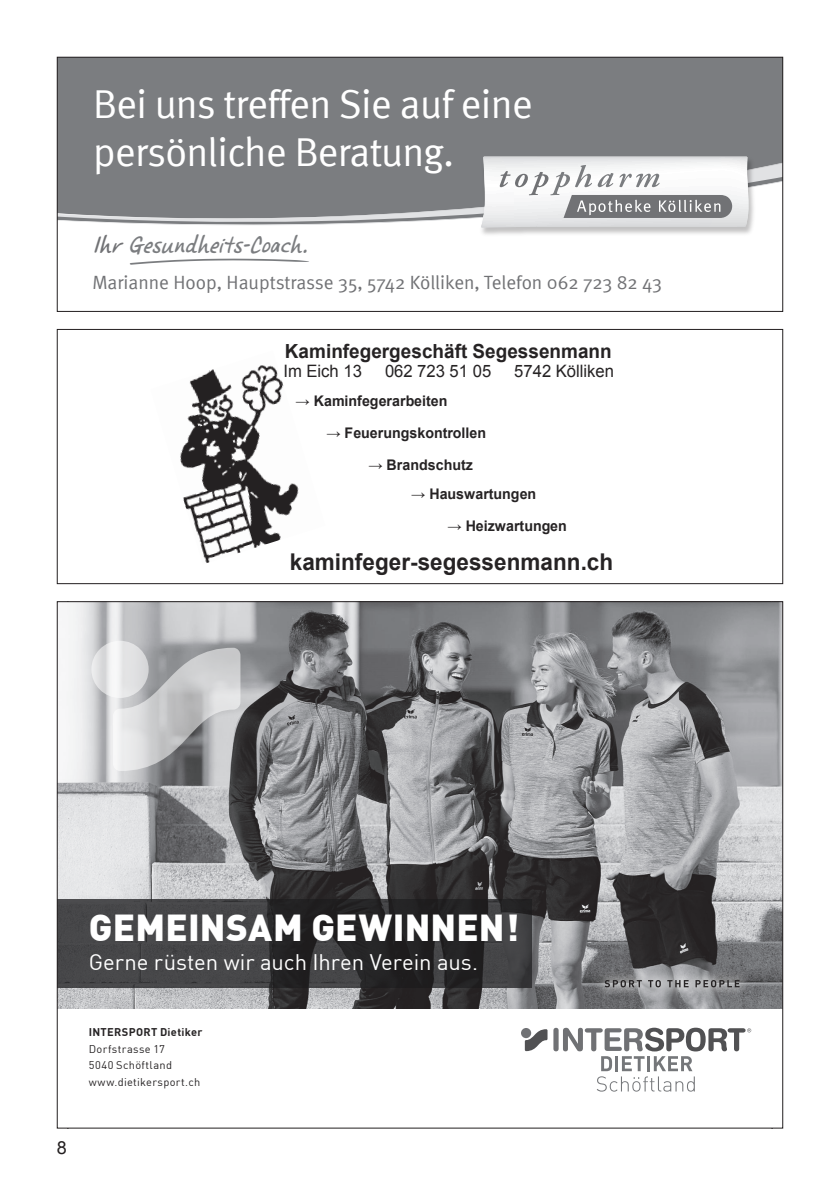
<style>
.page{position:relative;width:840px;height:1191px;background:#fff}
.page>*{position:absolute;margin:0;border:0;box-sizing:border-box;transform-origin:0 0}
.t1{font:40.2px/48.4px "Meta Normal";letter-spacing:-.015em;color:#fff}
.t2{font:900 36.8px "FFDIN Profor IIC";letter-spacing:.005em;color:#fff}
.t3{font:italic 25.8px "Casino Hand";color:#7b7d80}
.t4{font:700 23px "Arial";color:#262324}
.t5{font:22px "FFDIN Profor IIC";letter-spacing:-.005em;color:#fff}
.t6{font:700 19.4px "Arial";color:#262324}
.t7{font:19.2px "Meta Normal";color:#717275}
.t8{font:18px "Arial";color:#231f20}
.t9{font:17.2px "Arial";color:#262324}
.t10{font:700 14.6px "Arial";color:#262324}
.t11{font:11px/16.6px "FFDIN Profor IIC";letter-spacing:.03em;color:#262324}
.t12{font:700 11px "FFDIN Profor IIC";letter-spacing:.03em;color:#262324}
.s1{color:#717275}
</style>
<div class="page">
<img style="left:180px;top:365px;width:119px;height:198px">
<div style="left:57px;top:329px;width:725px;height:255px;border:1px solid #231f20"></div>
<div style="left:57px;top:57px;width:725px;height:224px;background:#7b7d80"></div>
<div style="left:59px;top:241px;width:721px;height:40px;background:#fff"></div>
<div style="left:59px;top:231px;width:721px;height:10px;background:#fff"></div>
<hr style="left:59px;top:227px;width:721px;height:4px;background:#fff">
<svg style="left:129px;top:259px;width:183px;height:6px"></svg>
<img style="left:477px;top:227px;width:280px;height:11px">
<svg style="left:59px;top:156px;width:721px;height:71px"></svg>
<div style="left:57px;top:57px;width:725px;height:255px;border:1px solid #231f20"></div>
<img style="left:59px;top:603px;width:721px;height:405px">
<svg style="left:91px;top:641px;width:57px;height:57px"></svg>
<svg style="left:113px;top:648px;width:127px;height:123px;background:#bebfc1"></svg>
<div style="left:553px;top:1027px;width:5px;height:24px;background:#707174;border-radius:3px"></div>
<svg style="left:520px;top:1028px;width:11px;height:10px"></svg>
<svg style="left:524px;top:1029px;width:23px;height:22px"></svg>
<svg style="left:563px;top:1027px;width:187px;height:64px"></svg>
<div style="left:592px;top:968px;width:158px;height:31px;background:#fff;opacity:.75"></div>
<svg style="left:604px;top:980px;width:135px;height:7px"></svg>
<svg style="left:59px;top:898px;width:473px;height:89px;background:#373739"></svg>
<h1 class="t1" style="left:93px;top:79px;width:441px">Bei uns treffen Sie auf eine persönliche Beratung.</h1>
<h3 class="t3" style="left:92px;top:229px;width:227px"><span class="s1">Ihr</span>Gesundheits-Coach.</h3>
<h3 class="t7" style="left:92px;top:271px;width:570px">Marianne Hoop, Hauptstrasse 35, 5742 Kölliken, Telefon 062 723 82 43</h3>
<h3 class="t6" style="left:285px;top:337px;width:328px">Kaminfegergeschäft Segessenmann</h3>
<p class="t9" style="left:283px;top:359px;width:80px">Im Eich 13</p>
<p class="t9" style="left:385px;top:359px;width:108px">062 723 51 05</p>
<p class="t9" style="left:514px;top:359px;width:101px">5742 Kölliken</p>
<p class="t10" style="left:295px;top:391px;width:153px">→ Kaminfegerarbeiten</p>
<p class="t10" style="left:326px;top:423px;width:161px">→ Feuerungskontrollen</p>
<p class="t10" style="left:368px;top:455px;width:106px">→ Brandschutz</p>
<p class="t10" style="left:411px;top:484px;width:127px">→ Hauswartungen</p>
<p class="t10" style="left:447px;top:516px;width:121px">→ Heizwartungen</p>
<h3 class="t4" style="left:290px;top:546px;width:324px">kaminfeger-segessenmann.ch</h3>
<h2 class="t2" style="left:89px;top:897px;width:432px">GEMEINSAM GEWINNEN!</h2>
<h3 class="t5" style="left:89px;top:945px;width:390px">Gerne rüsten wir auch Ihren Verein aus.</h3>
<p class="t8" style="left:57px;top:1136px;width:12px">8</p>
<p class="t12" style="left:89px;top:1023px;width:115px">INTERSPORT Dietiker</p>
<p class="t11" style="left:89px;top:1039px;width:113px">Dorfstrasse 17<br>5040 Schöftland www.dietikersport.ch</p>
</div>
